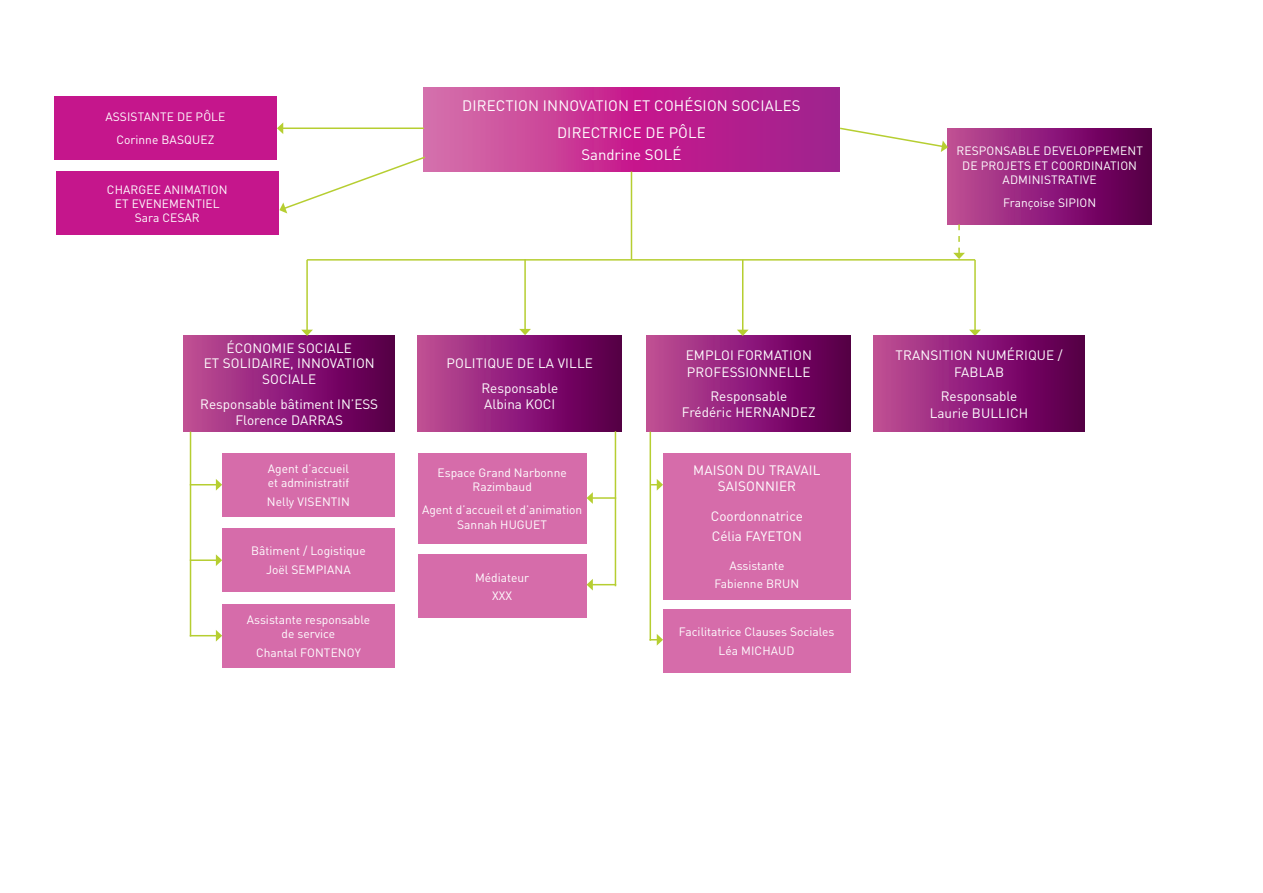
<style>
.page{position:relative;width:1263px;height:893px;background:#fff}
.page>*{position:absolute;margin:0;border:0;box-sizing:border-box;transform-origin:0 0}
.t1{font:15px "DIN Pro";letter-spacing:.01em;color:#fff}
.t2{font:13.5px/16.2px "DIN Pro";letter-spacing:.01em;color:#fff;text-align:center}
.t3{font:12px/14.4px "DIN Pro";color:#fff;text-align:center}
</style>
<div class="page">
<svg style="left:424px;top:88px;width:415px;height:83px;background:#bf3394"></svg>
<div style="left:54px;top:96px;width:223px;height:64px;background:#c5168c"></div>
<hr style="left:283px;top:128px;width:141px;height:1px;background:#b6ce31">
<svg style="left:277px;top:122px;width:6px;height:12px"></svg>
<div style="left:184px;top:336px;width:211px;height:96px;background:linear-gradient(to right,#c0499b,#56004c)"></div>
<div style="left:222px;top:453px;width:173px;height:64px;background:#d66caa"></div>
<svg style="left:191px;top:479px;width:31px;height:12px"></svg>
<hr style="left:190px;top:432px;width:1px;height:204px;background:#b6ce31">
<div style="left:647px;top:336px;width:204px;height:96px;background:linear-gradient(to right,#c14a9c,#57004c)"></div>
<div style="left:663px;top:453px;width:188px;height:147px;background:#d66caa"></div>
<svg style="left:651px;top:479px;width:12px;height:12px"></svg>
<hr style="left:649px;top:432px;width:2px;height:209px;background:#b6ce31">
<div style="left:418px;top:336px;width:204px;height:96px;background:linear-gradient(to right,#c14a9c,#57004c)"></div>
<div style="left:418px;top:554px;width:168px;height:64px;background:#d66caa"></div>
<hr style="left:974px;top:260px;width:2px;height:70px;background:#b6ce31">
<svg style="left:969px;top:330px;width:12px;height:6px"></svg>
<hr style="left:307px;top:259px;width:668px;height:2px;background:#b6ce31">
<hr style="left:306px;top:260px;width:2px;height:70px;background:#b6ce31">
<svg style="left:301px;top:330px;width:12px;height:6px"></svg>
<hr style="left:742px;top:260px;width:1px;height:70px;background:#b6ce31">
<svg style="left:737px;top:330px;width:12px;height:6px"></svg>
<hr style="left:631px;top:171px;width:1px;height:88px;background:#b6ce31">
<div style="left:222px;top:528px;width:173px;height:64px;background:#d66caa"></div>
<div style="left:222px;top:604px;width:173px;height:64px;background:#d66caa"></div>
<hr style="left:190px;top:559px;width:27px;height:2px;background:#b6ce31">
<svg style="left:216px;top:554px;width:6px;height:12px"></svg>
<svg style="left:190px;top:630px;width:32px;height:12px"></svg>
<div style="left:663px;top:609px;width:187px;height:64px;background:#d66caa"></div>
<div style="left:418px;top:453px;width:168px;height:91px;background:#d66caa"></div>
<hr style="left:592px;top:497px;width:24px;height:2px;background:#b6ce31">
<svg style="left:586px;top:492px;width:7px;height:12px"></svg>
<hr style="left:615px;top:431px;width:1px;height:155px;background:#b6ce31">
<div style="left:948px;top:129px;width:203px;height:95px;background:linear-gradient(to right,#c14a9b,#57004d)"></div>
<svg style="left:838px;top:127px;width:110px;height:25px"></svg>
<svg style="left:649px;top:634px;width:14px;height:12px"></svg>
<svg style="left:953px;top:224px;width:12px;height:35px"></svg>
<div style="left:873px;top:336px;width:211px;height:96px;background:linear-gradient(to right,#c14a9b,#57004d)"></div>
<hr style="left:524px;top:259px;width:2px;height:71px;background:#b6ce31">
<svg style="left:519px;top:329px;width:12px;height:6px"></svg>
<div style="left:56px;top:171px;width:223px;height:64px;background:#c5168c"></div>
<svg style="left:279px;top:155px;width:148px;height:58px"></svg>
<svg style="left:586px;top:579px;width:30px;height:11px"></svg>
<p class="t3" style="left:105px;top:109px;width:121px">ASSISTANTE DE PÔLE</p>
<p class="t3" style="left:116px;top:132px;width:99px">Corinne BASQUEZ</p>
<p class="t3" style="left:107px;top:182px;width:122px">CHARGEE ANIMATION<br>ET EVENEMENTIEL</p>
<p class="t3" style="left:135px;top:210px;width:66px">Sara CESAR</p>
<p class="t1" style="left:462px;top:95px;width:340px">DIRECTION INNOVATION ET COHÉSION SOCIALES</p>
<p class="t1" style="left:557px;top:122px;width:150px">DIRECTRICE DE PÔLE</p>
<p class="t1" style="left:581px;top:144px;width:102px">Sandrine SOLÉ</p>
<p class="t2" style="left:204px;top:340px;width:173px;line-height:15.6px">ÉCONOMIE SOCIALE<br>ET SOLIDAIRE, INNOVATION<br>SOCIALE</p>
<p class="t2" style="left:200px;top:395px;width:179px">Responsable bâtiment IN’ESS</p>
<p class="t2" style="left:235px;top:411px;width:109px">Florence DARRAS</p>
<p class="t3" style="left:268px;top:461px;width:83px;text-align:left">Agent d’accueil et administratif</p>
<p class="t3" style="left:267px;top:494px;width:84px">Nelly VISENTIN</p>
<p class="t3" style="left:251px;top:543px;width:116px">Bâtiment / Logistique</p>
<p class="t3" style="left:266px;top:562px;width:86px">Joël SEMPIANA</p>
<p class="t3" style="left:247px;top:612px;width:125px">Assistante responsable de service</p>
<p class="t3" style="left:256px;top:645px;width:106px">Chantal FONTENOY</p>
<p class="t2" style="left:447px;top:355px;width:148px">POLITIQUE DE LA VILLE</p>
<p class="t2" style="left:481px;top:380px;width:78px">Responsable</p>
<p class="t2" style="left:484px;top:396px;width:72px">Albina KOCI</p>
<p class="t3" style="left:438px;top:465px;width:131px">Espace Grand Narbonne</p>
<p class="t3" style="left:472px;top:479px;width:61px">Razimbaud</p>
<p class="t3" style="left:422px;top:502px;width:162px">Agent d’accueil et d’animation</p>
<p class="t3" style="left:457px;top:517px;width:91px">Sannah HUGUET</p>
<p class="t3" style="left:475px;top:569px;width:56px">Médiateur</p>
<p class="t3" style="left:492px;top:588px;width:21px">XXX</p>
<p class="t2" style="left:686px;top:347px;width:128px;text-align:left">EMPLOI FORMATION<br>PROFESSIONNELLE</p>
<p class="t2" style="left:710px;top:388px;width:78px">Responsable</p>
<p class="t2" style="left:682px;top:404px;width:135px">Frédéric HERNANDEZ</p>
<p class="t2" style="left:693px;top:461px;width:129px">MAISON DU TRAVAIL<br>SAISONNIER</p>
<p class="t2" style="left:711px;top:507px;width:94px">Coordonnatrice</p>
<p class="t2" style="left:712px;top:528px;width:92px">Célia FAYETON</p>
<p class="t3" style="left:729px;top:558px;width:57px">Assistante</p>
<p class="t3" style="left:714px;top:576px;width:86px">Fabienne BRUN</p>
<p class="t3" style="left:679px;top:624px;width:157px">Facilitatrice Clauses Sociales</p>
<p class="t3" style="left:718px;top:642px;width:78px">Léa MICHAUD</p>
<p class="t3" style="left:956px;top:143px;width:188px">RESPONSABLE DEVELOPPEMENT<br>DE PROJETS ET COORDINATION<br>ADMINISTRATIVE</p>
<p class="t3" style="left:1003px;top:195px;width:94px">Françoise SIPION</p>
<p class="t2" style="left:895px;top:347px;width:168px">TRANSITION NUMÉRIQUE /<br>FABLAB</p>
<p class="t2" style="left:941px;top:388px;width:78px">Responsable</p>
<p class="t2" style="left:930px;top:404px;width:100px">Laurie BULLICH</p>
</div>
